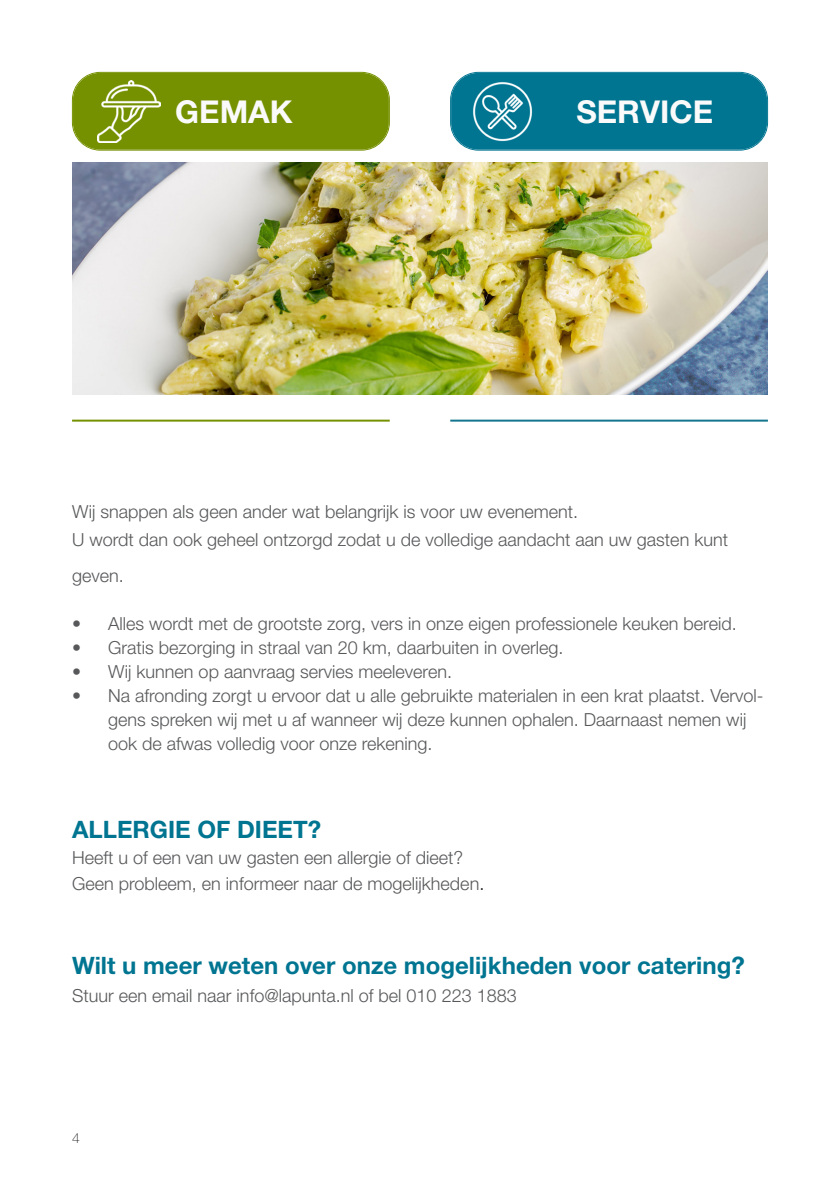
<style>
.page{position:relative;width:840px;height:1191px;background:#fff}
.page>*{position:absolute;margin:0;border:0;box-sizing:border-box;transform-origin:0 0}
.t1{font:700 31.6px "Helvetica Neue LT Std";color:#fafafa}
.t2{font:700 24px "Helvetica Neue LT Std";color:#007591}
.t3{font:300 18px/24px "Helvetica Neue LT Std";color:#57585a}
.t4{font:100 14px "Helvetica Neue LT Std";color:#231f20}
.s1{color:#231f20}
</style>
<div class="page">
<img style="left:72px;top:163px;width:695px;height:231px">
<div style="left:451px;top:73px;width:315px;height:76px;background:#007591;border-radius:27px"></div>
<div style="left:450px;top:72px;width:317px;height:78px;border:1px solid #007591;border-radius:28px"></div>
<div style="left:451px;top:73px;width:315px;height:76px;border:1px solid #007591;border-radius:27px"></div>
<img style="left:473px;top:82px;width:60px;height:60px">
<div style="left:73px;top:73px;width:315px;height:76px;background:#759100;border-radius:27px"></div>
<div style="left:72px;top:72px;width:317px;height:78px;border:1px solid #759100;border-radius:28px"></div>
<div style="left:73px;top:73px;width:315px;height:76px;border:1px solid #759100;border-radius:27px"></div>
<img style="left:98px;top:81px;width:62px;height:62px">
<hr style="left:72px;top:419px;width:317px;height:2px;background:#759100">
<hr style="left:450px;top:419px;width:317px;height:2px;background:#13768e">
<p class="t1" style="left:175px;top:92px;width:119px">GEMAK</p>
<p class="t1" style="left:576px;top:92px;width:138px">SERVICE</p>
<p class="t3" style="left:72px;top:499px;width:507px">Wij snappen als geen ander wat belangrijk is voor uw evenement.</p>
<p class="t3" style="left:72px;top:521px;width:657px;line-height:36px">U wordt dan ook geheel ontzorgd zodat u de volledige aandacht aan uw gasten kunt geven.</p>
<p class="t3" style="left:72px;top:611px;width:665px">• Alles wordt met de grootste zorg, vers in onze eigen professionele keuken bereid.</p>
<p class="t3" style="left:72px;top:635px;width:492px">• Gratis bezorging in straal van 20 km, daarbuiten in overleg.</p>
<p class="t3" style="left:72px;top:659px;width:381px">• Wij kunnen op aanvraag servies meeleveren.</p>
<p class="t3" style="left:108px;top:683px;width:656px;text-indent:-36px">• Na afronding zorgt u ervoor dat u alle gebruikte materialen in een krat plaatst. Vervol&shy;gens spreken wij met u af wanneer wij deze kunnen ophalen. Daarnaast nemen wij ook de afwas volledig voor onze rekening.</p>
<p class="t2" style="left:72px;top:815px;width:250px">ALLERGIE OF DIEET?</p>
<p class="t3" style="left:72px;top:845px;width:392px">Heeft u of een van uw gasten een allergie of dieet?</p>
<p class="t3" style="left:72px;top:871px;width:413px">Geen probleem, en informeer naar de mogelijkheden<span class="s1">.</span></p>
<p class="t2" style="left:72px;top:950px;width:673px">Wilt u meer weten over onze mogelijkheden voor catering?</p>
<p class="t3" style="left:72px;top:983px;width:446px">Stuur een email naar info@lapunta.nl of bel 010 223 1883</p>
<p class="t4" style="left:72px;top:1130px;width:9px">4</p>
</div>
